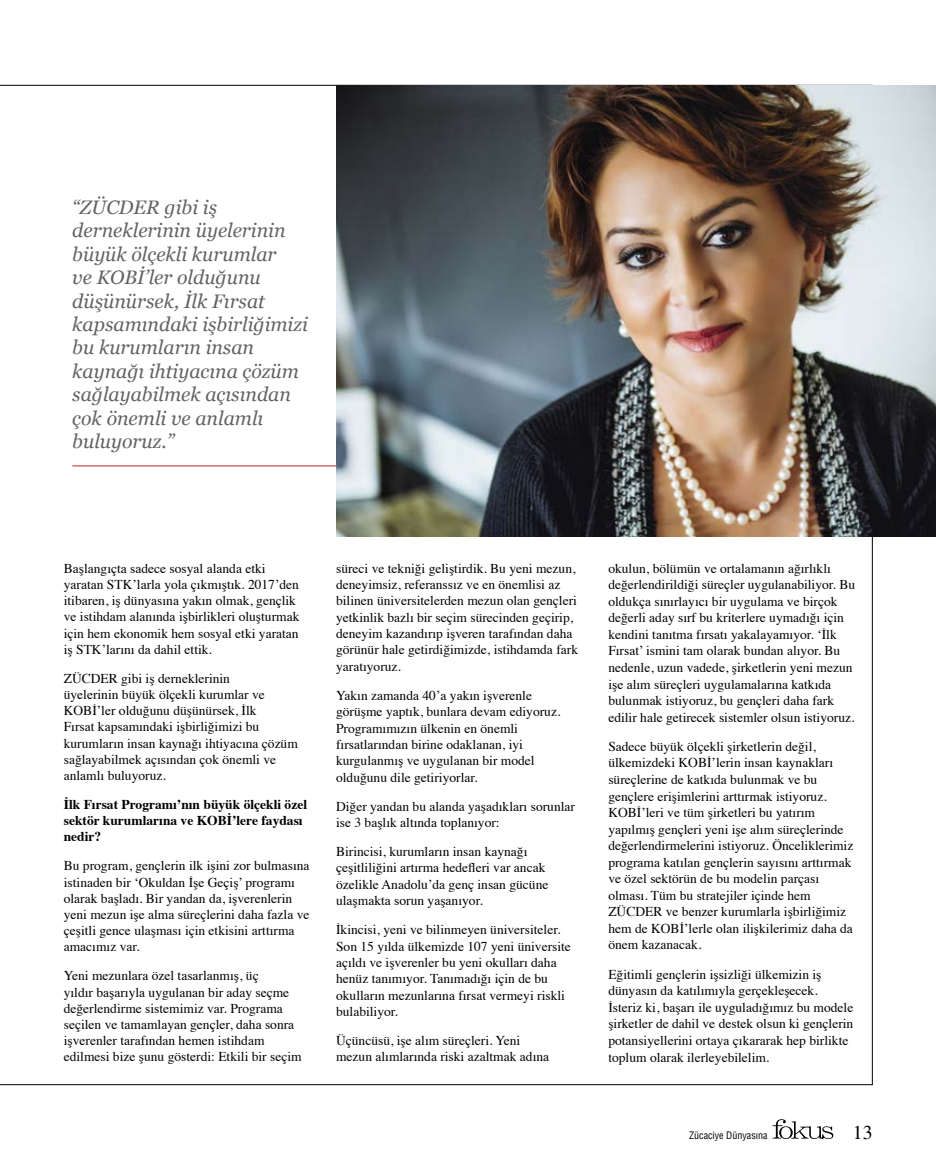
<style>
.page{position:relative;width:936px;height:1170px;background:#fff}
.page>*{position:absolute;margin:0;border:0;box-sizing:border-box;transform-origin:0 0}
.t1{font:19.65px "STIX General";color:#000}
.t2{font:italic 19.5px/23.4px "Georgia";color:#646363}
.t3{font:13.5px/16.5px "Times";color:#000}
.t4{font:700 13.5px/16.2px "Times";color:#000}
.t5{font:condensed 10.05px "Helvetica LT Std";color:#000}
</style>
<div class="page">
<svg style="left:772px;top:1119px;width:61px;height:19px"></svg>
<img style="left:336px;top:85px;width:599px;height:451px">
<hr style="left:72px;top:465px;width:264px;height:1px;background:#ce716f">
<p class="t2" style="left:72px;top:195px;width:237px">“ZÜCDER gibi iş derneklerinin üyelerinin büyük ölçekli kurumlar<br>ve KOBİ’ler olduğunu düşünürsek, İlk Fırsat kapsamındaki işbirliğimizi bu kurumların insan kaynağı ihtiyacına çözüm sağlayabilmek açısından çok önemli ve anlamlı buluyoruz.”</p>
<p class="t3" style="left:64px;top:559px;width:237px">Başlangıçta sadece sosyal alanda etki yaratan STK’larla yola çıkmıştık. 2017’den itibaren, iş dünyasına yakın olmak, gençlik ve istihdam alanında işbirlikleri oluşturmak için hem ekonomik hem sosyal etki yaratan iş STK’larını da dahil ettik.</p>
<p class="t3" style="left:64px;top:669px;width:235px">ZÜCDER gibi iş derneklerinin<br>üyelerinin büyük ölçekli kurumlar ve KOBİ’ler olduğunu düşünürsek, İlk<br>Fırsat kapsamındaki işbirliğimizi bu kurumların insan kaynağı ihtiyacına çözüm sağlayabilmek açısından çok önemli ve anlamlı buluyoruz.</p>
<p class="t4" style="left:64px;top:794px;width:245px">İlk Fırsat Programı’nın büyük ölçekli özel sektör kurumlarına ve KOBİ’lere faydası nedir?</p>
<p class="t3" style="left:64px;top:856px;width:247px">Bu program, gençlerin ilk işini zor bulmasına istinaden bir ‘Okuldan İşe Geçiş’ programı olarak başladı. Bir yandan da, işverenlerin yeni mezun işe alma süreçlerini daha fazla ve çeşitli gence ulaşması için etkisini arttırma amacımız var.</p>
<p class="t3" style="left:64px;top:966px;width:239px">Yeni mezunlara özel tasarlanmış, üç<br>yıldır başarıyla uygulanan bir aday seçme değerlendirme sistemimiz var. Programa seçilen ve tamamlayan gençler, daha sonra işverenler tarafından hemen istihdam edilmesi bize şunu gösterdi: Etkili bir seçim</p>
<p class="t3" style="left:336px;top:558px;width:243px">süreci ve tekniği geliştirdik. Bu yeni mezun, deneyimsiz, referanssız ve en önemlisi az bilinen üniversitelerden mezun olan gençleri yetkinlik bazlı bir seçim sürecinden geçirip, deneyim kazandırıp işveren tarafından daha görünür hale getirdiğimizde, istihdamda fark yaratıyoruz.</p>
<p class="t3" style="left:336px;top:686px;width:226px">Yakın zamanda 40’a yakın işverenle görüşme yaptık, bunlara devam ediyoruz.<br>Programımızın ülkenin en önemli fırsatlarından birine odaklanan, iyi kurgulanmış ve uygulanan bir model olduğunu dile getiriyorlar.</p>
<p class="t3" style="left:336px;top:796px;width:240px">Diğer yandan bu alanda yaşadıkları sorunlar ise 3 başlık altında toplanıyor:</p>
<p class="t3" style="left:336px;top:842px;width:214px">Birincisi, kurumların insan kaynağı çeşitliliğini artırma hedefleri var ancak özelikle Anadolu’da genç insan gücüne ulaşmakta sorun yaşanıyor.</p>
<p class="t3" style="left:336px;top:920px;width:236px">İkincisi, yeni ve bilinmeyen üniversiteler.<br>Son 15 yılda ülkemizde 107 yeni üniversite açıldı ve işverenler bu yeni okulları daha henüz tanımıyor. Tanımadığı için de bu okulların mezunlarına fırsat vermeyi riskli bulabiliyor.</p>
<p class="t3" style="left:336px;top:1031px;width:214px">Üçüncüsü, işe alım süreçleri. Yeni mezun alımlarında riski azaltmak adına</p>
<p class="t3" style="left:608px;top:558px;width:248px">okulun, bölümün ve ortalamanın ağırlıklı değerlendirildiği süreçler uygulanabiliyor. Bu oldukça sınırlayıcı bir uygulama ve birçok değerli aday sırf bu kriterlere uymadığı için kendini tanıtma fırsatı yakalayamıyor. ‘İlk Fırsat’ ismini tam olarak bundan alıyor. Bu nedenle, uzun vadede, şirketlerin yeni mezun işe alım süreçleri uygulamalarına katkıda bulunmak istiyoruz, bu gençleri daha fark edilir hale getirecek sistemler olsun istiyoruz.</p>
<p class="t3" style="left:608px;top:737px;width:246px">Sadece büyük ölçekli şirketlerin değil, ülkemizdeki KOBİ’lerin insan kaynakları süreçlerine de katkıda bulunmak ve bu gençlere erişimlerini arttırmak istiyoruz.<br>KOBİ’leri ve tüm şirketleri bu yatırım yapılmış gençleri yeni işe alım süreçlerinde değerlendirmelerini istiyoruz. Önceliklerimiz programa katılan gençlerin sayısını arttırmak ve özel sektörün de bu modelin parçası olması. Tüm bu stratejiler içinde hem ZÜCDER ve benzer kurumlarla işbirliğimiz hem de KOBİ’lerle olan ilişkilerimiz daha da önem kazanacak.</p>
<p class="t3" style="left:608px;top:964px;width:246px">Eğitimli gençlerin işsizliği ülkemizin iş dünyasın da katılımıyla gerçekleşecek.<br>İsteriz ki, başarı ile uyguladığımız bu modele şirketler de dahil ve destek olsun ki gençlerin potansiyellerini ortaya çıkararak hep birlikte toplum olarak ilerleyebilelim.</p>
<p class="t5" style="left:689px;top:1128px;width:80px">Zücaciye Dünyasına</p>
<h1 class="t1" style="left:852px;top:1118px;width:21px">13</h1>
</div>
